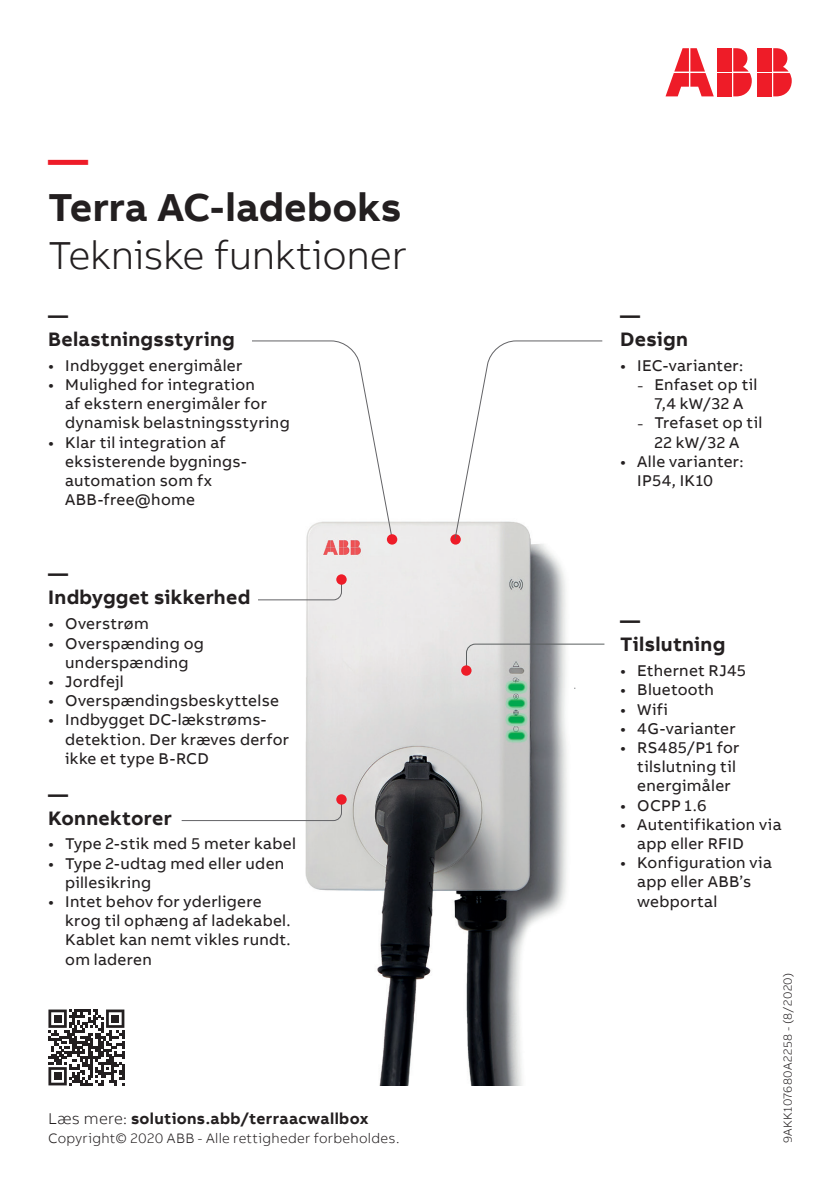
<style>
.page{position:relative;width:840px;height:1191px;background:#fff}
.page>*{position:absolute;margin:0;border:0;box-sizing:border-box;transform-origin:0 0}
.t1{font:300 40px "AB Bvoice";letter-spacing:-.005em;color:#231f20}
.t2{font:700 40px "AB Bvoice";color:#231f20}
.t3{font:700 40px "AB Bvoice";color:#ee1c28}
.t4{font:700 20px/24px "AB Bvoice";letter-spacing:.015em;color:#231f20}
.t5{font:16px/19.2px "AB Bvoice";letter-spacing:.015em;color:#231f20}
.t6{font:700 16px "AB Bvoice";letter-spacing:.02em;color:#231f20}
.t7{font:300 14px "AB Bvoice";letter-spacing:.02em;color:#231f20}
.t8{font:300 12px "AB Bvoice";letter-spacing:.04em;color:#231f20}
.s1{font-weight:300}
</style>
<div class="page">
<img style="left:182px;top:521px;width:385px;height:564px">
<svg style="left:251px;top:340px;width:142px;height:200px"></svg>
<div style="left:386px;top:534px;width:11px;height:10px;background:#ee1c28;border-radius:50%"></div>
<div style="left:450px;top:534px;width:10px;height:10px;background:#ee1c28;border-radius:50%"></div>
<svg style="left:181px;top:799px;width:161px;height:22px"></svg>
<div style="left:336px;top:794px;width:10px;height:10px;background:#ee1c28;border-radius:50%"></div>
<svg style="left:465px;top:643px;width:140px;height:46px"></svg>
<div style="left:461px;top:665px;width:10px;height:11px;background:#ee1c28;border-radius:50%"></div>
<svg style="left:48px;top:1009px;width:76px;height:76px"></svg>
<div style="left:54px;top:1014px;width:7px;height:8px;background:#231f20"></div>
<div style="left:111px;top:1014px;width:8px;height:8px;background:#231f20"></div>
<div style="left:54px;top:1072px;width:7px;height:8px;background:#231f20"></div>
<svg style="left:453px;top:340px;width:150px;height:200px"></svg>
<svg style="left:257px;top:578px;width:85px;height:23px"></svg>
<div style="left:336px;top:574px;width:10px;height:11px;background:#ee1c28;border-radius:50%"></div>
<div style="left:757px;top:48px;width:14px;height:24px;background:#ee1c28"></div>
<div style="left:757px;top:73px;width:14px;height:23px;background:#ee1c28"></div>
<svg style="left:773px;top:48px;width:18px;height:48px"></svg>
<svg style="left:665px;top:48px;width:48px;height:48px"></svg>
<div style="left:717px;top:48px;width:14px;height:24px;background:#ee1c28"></div>
<div style="left:717px;top:73px;width:14px;height:23px;background:#ee1c28"></div>
<svg style="left:733px;top:48px;width:18px;height:48px"></svg>
<h1 class="t3" style="left:48px;top:134px;width:41px">—</h1>
<h1 class="t2" style="left:48px;top:182px;width:355px">Terra AC-ladeboks</h1>
<h1 class="t1" style="left:48px;top:232px;width:360px">Tekniske funktioner</h1>
<p class="t4" style="left:48px;top:303px;width:188px">—<br>Belastningsstyring</p>
<p class="t5" style="left:48px;top:356px;width:195px">• Indbygget energimåler</p>
<p class="t5" style="left:65px;top:375px;width:226px;text-indent:-17px">• Mulighed for integration<br>af ekstern energimåler for dynamisk belastningsstyring</p>
<p class="t5" style="left:65px;top:433px;width:183px;text-indent:-17px">• Klar til integration af eksisterende bygnings&shy;automation som fx<br>ABB-free@home</p>
<p class="t4" style="left:48px;top:561px;width:203px">—<br>Indbygget sikkerhed</p>
<p class="t5" style="left:48px;top:614px;width:102px">• Overstrøm</p>
<p class="t5" style="left:48px;top:633px;width:157px;text-align:center">• Overspænding og underspænding</p>
<p class="t5" style="left:48px;top:672px;width:77px">• Jordfejl</p>
<p class="t5" style="left:48px;top:691px;width:232px">• Overspændingsbeskyttelse</p>
<p class="t5" style="left:65px;top:710px;width:225px;text-indent:-17px">• Indbygget DC-lækstrøms&shy;detektion. Der kræves derfor ikke et type B-RCD</p>
<p class="t4" style="left:48px;top:781px;width:125px">—<br>Konnektorer</p>
<p class="t5" style="left:48px;top:834px;width:249px">• Type 2-stik med 5 meter kabel</p>
<p class="t5" style="left:65px;top:853px;width:220px;text-indent:-17px">• Type 2-udtag med eller uden pillesikring</p>
<p class="t5" style="left:65px;top:892px;width:227px;text-indent:-17px">• Intet behov for yderligere krog til ophæng af ladekabel.<br>Kablet kan nemt vikles rundt. om laderen</p>
<p class="t6" style="left:48px;top:1108px;width:321px"><span class="s1">Læs mere:</span> solutions.abb/terraacwallbox</p>
<p class="t7" style="left:48px;top:1130px;width:352px">Copyright© 2020 ABB - Alle rettigheder forbeholdes.</p>
<p class="t4" style="left:620px;top:303px;width:69px">—<br>Design</p>
<p class="t5" style="left:620px;top:356px;width:124px">• IEC-varianter:</p>
<p class="t5" style="left:637px;top:375px;width:121px">s Enfaset op til</p>
<p class="t5" style="left:654px;top:394px;width:90px">7,4 kW/32 A</p>
<p class="t5" style="left:637px;top:413px;width:126px">s Trefaset op til</p>
<p class="t5" style="left:654px;top:433px;width:86px">22 kW/32 A</p>
<p class="t5" style="left:637px;top:452px;width:108px;text-indent:-17px">• Alle varianter:<br>IP54, IK10</p>
<p class="t4" style="left:620px;top:608px;width:106px">—<br>Tilslutning</p>
<p class="t5" style="left:620px;top:661px;width:127px">• Ethernet RJ45</p>
<p class="t5" style="left:620px;top:680px;width:95px">• Bluetooth</p>
<p class="t5" style="left:620px;top:699px;width:49px">• Wifi</p>
<p class="t5" style="left:620px;top:719px;width:117px">• 4G-varianter</p>
<p class="t5" style="left:637px;top:738px;width:104px;text-indent:-17px">• RS485/P1 for tilslutning til energimåler</p>
<p class="t5" style="left:620px;top:795px;width:88px">• OCPP 1.6</p>
<p class="t5" style="left:637px;top:815px;width:146px;text-indent:-17px">• Autentifikation via app eller RFID</p>
<p class="t5" style="left:637px;top:853px;width:136px;text-indent:-17px">• Konfiguration via app eller ABB’s webportal</p>
<p class="t8" style="left:780px;top:1143px;width:171px;rotate:-90deg">9AKK107680A2258 - (8/2020)</p>
</div>
